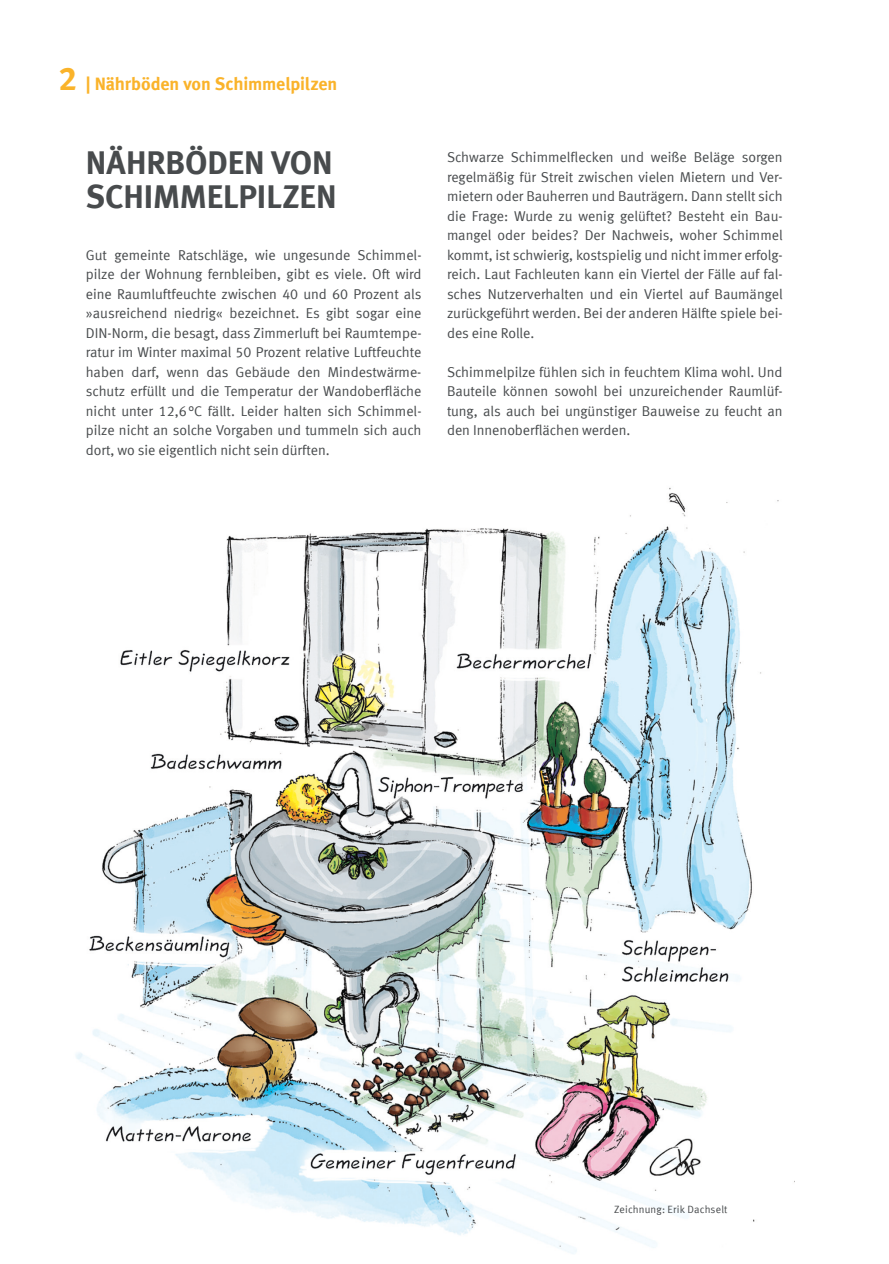
<style>
.page{position:relative;width:889px;height:1264px;background:#fff}
.page>*{position:absolute;margin:0;border:0;box-sizing:border-box;transform-origin:0 0}
.t1{font:700 33px/34.5px "VZ Meta LF";letter-spacing:-.005em;color:#484b4d}
.t2{font:700 18px "VZ Meta LF";letter-spacing:-.005em;color:#fab32a}
.t3{font:14.25px/19.5px "VZ Meta LF";color:#484b4d;text-align:justify}
.t4{font:10.5px "VZ Meta LF";letter-spacing:.015em;color:#484b4d}
.s1{font-size:33px}
</style>
<div class="page">
<img style="left:76px;top:487px;width:703px;height:767px">
<p class="t2" style="left:59px;top:73px;width:280px"><span class="s1">2</span> | NÄHRBÖDEN VON SCHIMMELPILZEN</p>
<h1 class="t1" style="left:86px;top:144px;width:252px">NÄHRBÖDEN VON<br>SCHIMMELPILZEN</h1>
<p class="t3" style="left:86px;top:245px;width:337px">Gut gemeinte Ratschläge, wie ungesunde Schimmel&shy;pilze der Wohnung fernbleiben, gibt es viele. Oft wird eine Raumluftfeuchte zwischen 40 und 60 Prozent als »ausreichend niedrig« bezeichnet. Es gibt sogar eine DIN-Norm, die besagt, dass Zimmerluft bei Raumtempe&shy;ratur im Winter maximal 50 Prozent relative Luftfeuchte haben darf, wenn das Gebäude den Mindestwärme&shy;schutz erfüllt und die Temperatur der Wandoberfläche nicht unter 12,6°C fällt. Leider halten sich Schimmel&shy;pilze nicht an solche Vorgaben und tummeln sich auch dort, wo sie eigentlich nicht sein dürften.</p>
<p class="t3" style="left:447px;top:147px;width:337px">Schwarze Schimmelflecken und weiße Beläge sorgen regelmäßig für Streit zwischen vielen Mietern und Ver&shy;mietern oder Bauherren und Bauträgern. Dann stellt sich die Frage: Wurde zu wenig gelüftet? Besteht ein Bau&shy;mangel oder beides? Der Nachweis, woher Schimmel kommt, ist schwierig, kostspielig und nicht immer erfolg&shy;reich. Laut Fachleuten kann ein Viertel der Fälle auf fal&shy;sches Nutzerverhalten und ein Viertel auf Baumängel zurückgeführt werden. Bei der anderen Hälfte spiele bei&shy;des eine Rolle.</p>
<p class="t3" style="left:447px;top:362px;width:337px">Schimmelpilze fühlen sich in feuchtem Klima wohl. Und Bauteile können sowohl bei unzureichender Raumlüf&shy;tung, als auch bei ungünstiger Bauweise zu feucht an den Innenoberflächen werden.</p>
<p class="t4" style="left:614px;top:1203px;width:115px">Zeichnung: Erik Dachselt</p>
</div>
